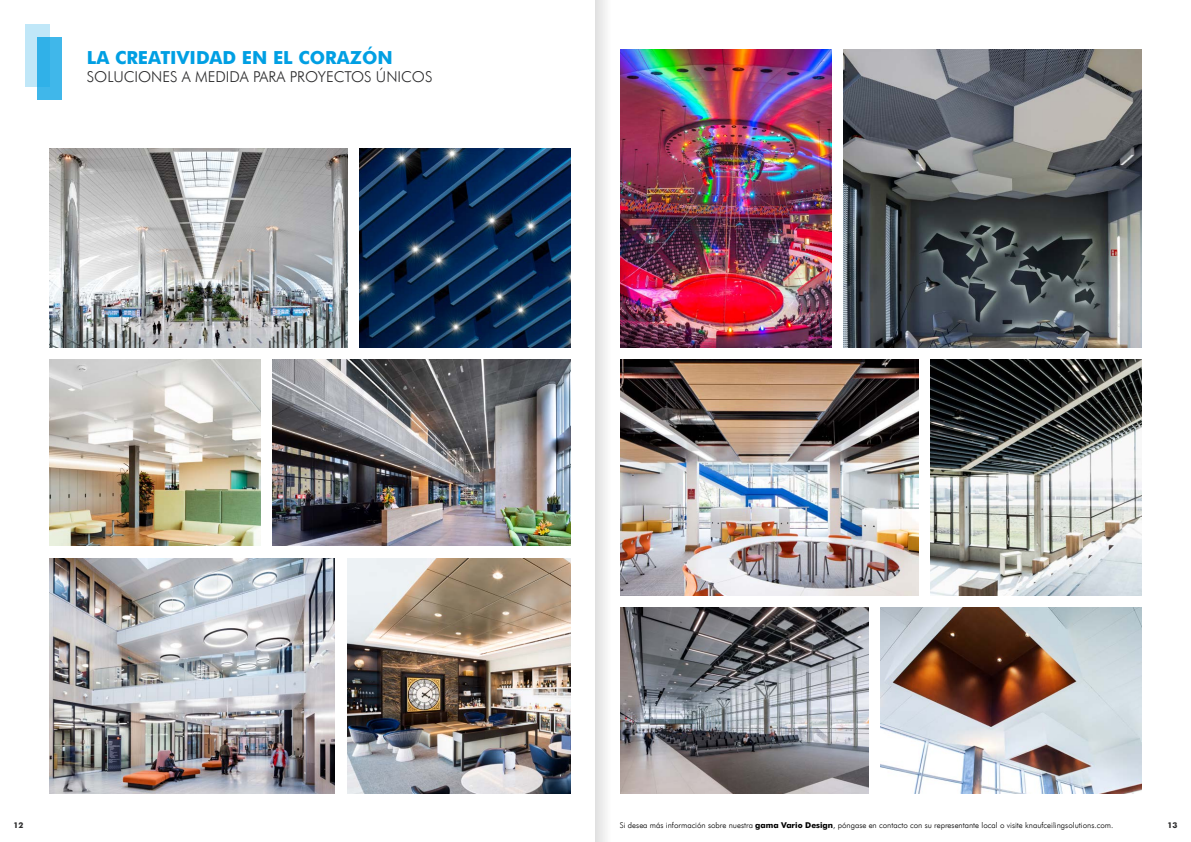
<style>
.page{position:relative;width:1191px;height:842px;background:#fff}
.page>*{position:absolute;margin:0;border:0;box-sizing:border-box;transform-origin:0 0}
.t1{font:700 18px "Futura TL";color:#009fe3}
.t2{font:300 15px "Futura TL";color:#2c2c2d}
.t3{font:300 8px "Futura TL";color:#000}
.t4{font:700 8px "Futura TL";color:#2c2c2d}
.s1{font-weight:700}
</style>
<div class="page">
<img style="left:881px;top:608px;width:260px;height:186px">
<img style="left:50px;top:360px;width:210px;height:186px">
<img style="left:930px;top:360px;width:211px;height:235px">
<img style="left:360px;top:149px;width:210px;height:198px">
<img style="left:843px;top:50px;width:298px;height:297px">
<img style="left:620px;top:608px;width:248px;height:186px">
<img style="left:273px;top:360px;width:297px;height:186px">
<img style="left:620px;top:50px;width:211px;height:297px">
<img style="left:50px;top:149px;width:297px;height:198px">
<img style="left:50px;top:558px;width:285px;height:236px">
<img style="left:347px;top:558px;width:223px;height:236px">
<img style="left:620px;top:360px;width:298px;height:235px">
<div style="left:25px;top:25px;width:25px;height:62px;background:#c0e7f8"></div>
<div style="left:37px;top:37px;width:25px;height:62px;background:linear-gradient(to bottom,#35b3e9,#3db6ea)"></div>
<svg style="left:595px;top:0;width:11px;height:842px;fill:#eaeaea"></svg>
<h1 class="t1" style="left:87px;top:45px;width:307px">LA CREATIVIDAD EN EL CORAZÓN</h1>
<h2 class="t2" style="left:87px;top:66px;width:347px">SOLUCIONES A MEDIDA PARA PROYECTOS ÚNICOS</h2>
<p class="t3" style="left:620px;top:819px;width:495px">Si desea más información sobre nuestra <span class="s1">gama Vario Design</span>, póngase en contacto con su representante local o visite knaufceilingsolutions.com.</p>
<p class="t4" style="left:14px;top:819px;width:11px">12</p>
<p class="t4" style="left:1167px;top:819px;width:11px">13</p>
</div>
